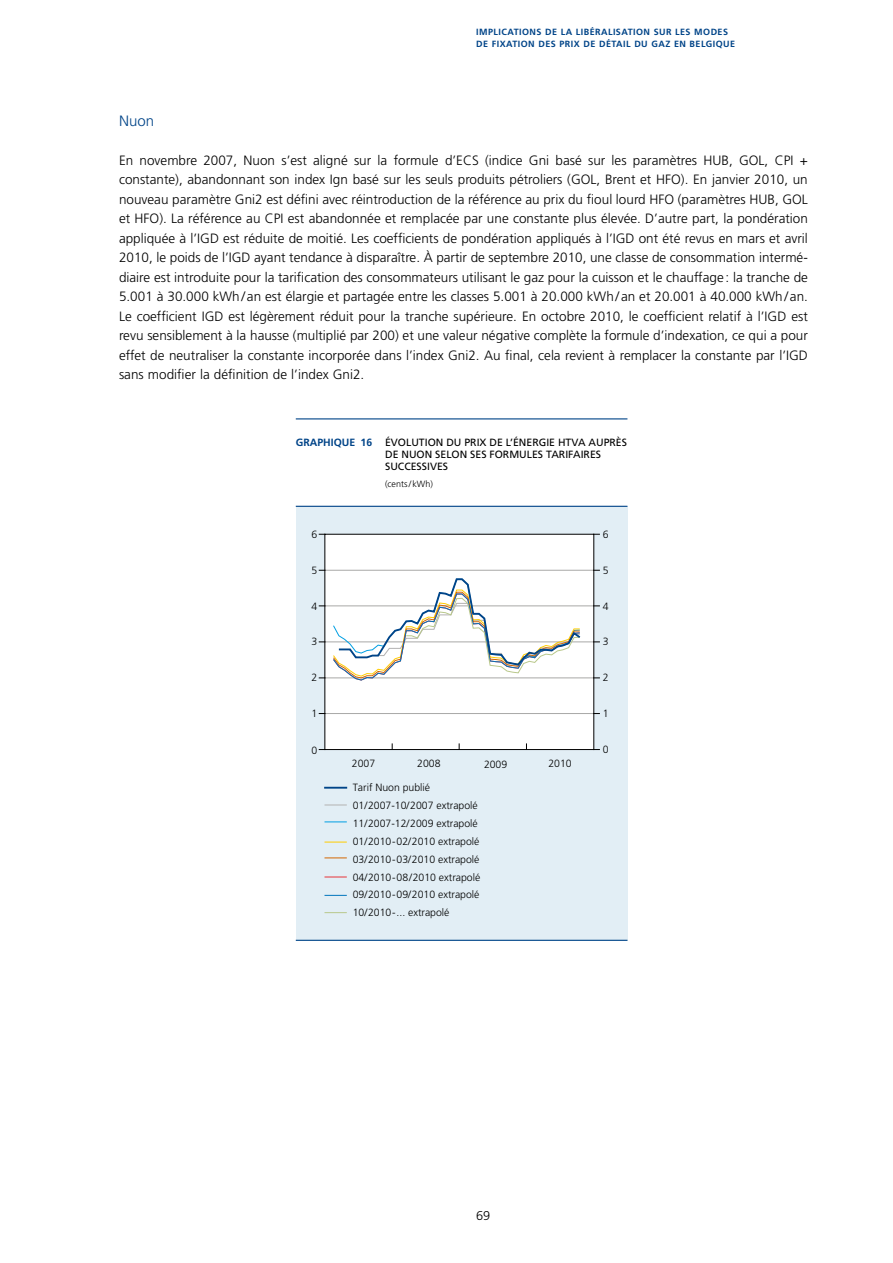
<style>
.page{position:relative;width:893px;height:1263px;background:#fff}
.page>*{position:absolute;margin:0;border:0;box-sizing:border-box;transform-origin:0 0}
.t1{font:300 15px "Frutiger LT";color:#048}
.t2{font:300 13.5px/19.5px "Frutiger LT";color:#000;text-align:justify}
.t3{font:300 12.75px "Frutiger LT";color:#000}
.t4{font:300 10.5px/17.7px "Frutiger LT";color:#000}
.t5{font:10.5px/12px "Frutiger LT";color:#000}
.t6{font:700 9px/12px "Frutiger LT";letter-spacing:.05em;color:#048}
.t7{font:300 9px "Frutiger LT";color:#000}
.s1{font-weight:700;color:#048}
</style>
<div class="page">
<div style="left:296px;top:506px;width:331px;height:434px;background:#e2eef5"></div>
<hr style="left:296px;top:418px;width:331px;height:1px;background:#048">
<hr style="left:296px;top:506px;width:331px;height:1px;background:#048">
<hr style="left:296px;top:940px;width:331px;height:1px;background:#048">
<svg style="left:324px;top:805px;width:23px;height:1px"></svg>
<svg style="left:324px;top:857px;width:23px;height:1px"></svg>
<svg style="left:324px;top:842px;width:23px;height:1px"></svg>
<svg style="left:324px;top:821px;width:23px;height:1px"></svg>
<svg style="left:324px;top:877px;width:23px;height:1px"></svg>
<svg style="left:324px;top:912px;width:23px;height:1px"></svg>
<svg style="left:324px;top:895px;width:23px;height:1px"></svg>
<hr style="left:324px;top:787px;width:23px;height:2px;background:#048">
<div style="left:325px;top:534px;width:269px;height:215px;background:#fff"></div>
<hr style="left:325px;top:570px;width:269px;height:1px;background:#a8a8a7">
<hr style="left:325px;top:605px;width:269px;height:1px;background:#a8a8a7">
<hr style="left:325px;top:641px;width:269px;height:1px;background:#a8a8a7">
<hr style="left:325px;top:677px;width:269px;height:1px;background:#a8a8a7">
<hr style="left:325px;top:713px;width:269px;height:1px;background:#a8a8a7">
<svg style="left:332px;top:578px;width:250px;height:103px"></svg>
<div style="left:324px;top:534px;width:270px;height:216px;border:1px solid #000"></div>
<p class="t6" style="left:476px;top:26px;width:260px">IMPLICATIONS DE LA LIBÉRALISATION SUR LES MODES<br>DE FIXATION DES PRIX DE DÉTAIL DU GAZ EN BELGIQUE</p>
<p class="t1" style="left:119px;top:112px;width:37px">Nuon</p>
<p class="t2" style="left:119px;top:151px;width:690px">En novembre 2007, Nuon s’est aligné sur la formule d’ECS (indice Gni basé sur les paramètres HUB, GOL, CPI + constante), abandonnant son index Ign basé sur les seuls produits pétroliers (GOL, Brent et HFO). En janvier 2010, un nouveau paramètre Gni2 est défini avec réintroduction de la référence au prix du fioul lourd HFO (paramètres HUB, GOL et HFO). La référence au CPI est abandonnée et remplacée par une constante plus élevée. D’autre part, la pondération appliquée à l’IGD est réduite de moitié. Les coefficients de pondération appliqués à l’IGD ont été revus en mars et avril 2010, le poids de l’IGD ayant tendance à disparaître. À partir de septembre 2010, une classe de consommation intermé&shy;diaire est introduite pour la tarification des consommateurs utilisant le gaz pour la cuisson et le chauffage : la tranche de 5.001 à 30.000 kWh/ an est élargie et partagée entre les classes 5.001 à 20.000 kWh/ an et 20.001 à 40.000 kWh/an.<br>Le coefficient IGD est légèrement réduit pour la tranche supérieure. En octobre 2010, le coefficient relatif à l’IGD est revu sensiblement à la hausse (multiplié par 200) et une valeur négative complète la formule d’indexation, ce qui a pour effet de neutraliser la constante incorporée dans l’index Gni2. Au final, cela revient à remplacer la constante par l’IGD sans modifier la définition de l’index Gni2.</p>
<p class="t5" style="left:296px;top:437px;width:270px"><span class="s1">GRAPHIQUE 16</span> ÉVOLUTION DU PRIX DE L’ÉNERGIE HTVA</p>
<p class="t5" style="left:385px;top:437px;width:243px;text-indent:203px">AUPRÈS<br>DE N UON SELON SES FORMULES TARIFAIRES<br>SUCCESSIVES</p>
<p class="t7" style="left:385px;top:479px;width:49px">(cents/kWh)</p>
<p class="t4" style="left:312px;top:525px;width:7px">6</p>
<p class="t4" style="left:603px;top:525px;width:7px">6</p>
<p class="t4" style="left:312px;top:561px;width:7px">5</p>
<p class="t4" style="left:603px;top:561px;width:7px">5</p>
<p class="t4" style="left:312px;top:597px;width:7px">4</p>
<p class="t4" style="left:603px;top:597px;width:7px">4</p>
<p class="t4" style="left:312px;top:633px;width:7px">3</p>
<p class="t4" style="left:603px;top:633px;width:7px">3</p>
<p class="t4" style="left:312px;top:669px;width:7px">2</p>
<p class="t4" style="left:603px;top:669px;width:7px">2</p>
<p class="t4" style="left:312px;top:705px;width:7px">1</p>
<p class="t4" style="left:603px;top:705px;width:7px">1</p>
<p class="t4" style="left:312px;top:741px;width:7px">0</p>
<p class="t4" style="left:603px;top:741px;width:7px">0</p>
<p class="t4" style="left:352px;top:755px;width:25px">2007</p>
<p class="t4" style="left:417px;top:755px;width:25px">2008</p>
<p class="t4" style="left:484px;top:756px;width:25px">2009</p>
<p class="t4" style="left:548px;top:755px;width:25px">2010</p>
<p class="t4" style="left:353px;top:797px;width:128px">01/2007-10/2007 extrapolé<br>11/2007-12/2009 extrapolé<br>01/2010-02/2010 extrapolé</p>
<p class="t4" style="left:353px;top:868px;width:129px">04/2010-08/2010 extrapolé</p>
<p class="t4" style="left:353px;top:779px;width:79px">Tarif Nuon publié</p>
<p class="t4" style="left:353px;top:850px;width:128px">03/2010-03/2010 extrapolé</p>
<p class="t4" style="left:353px;top:885px;width:128px">09/2010-09/2010 extrapolé</p>
<p class="t4" style="left:353px;top:903px;width:98px">10/2010-... extrapolé</p>
<p class="t3" style="left:476px;top:1209px;width:16px">69</p>
</div>
